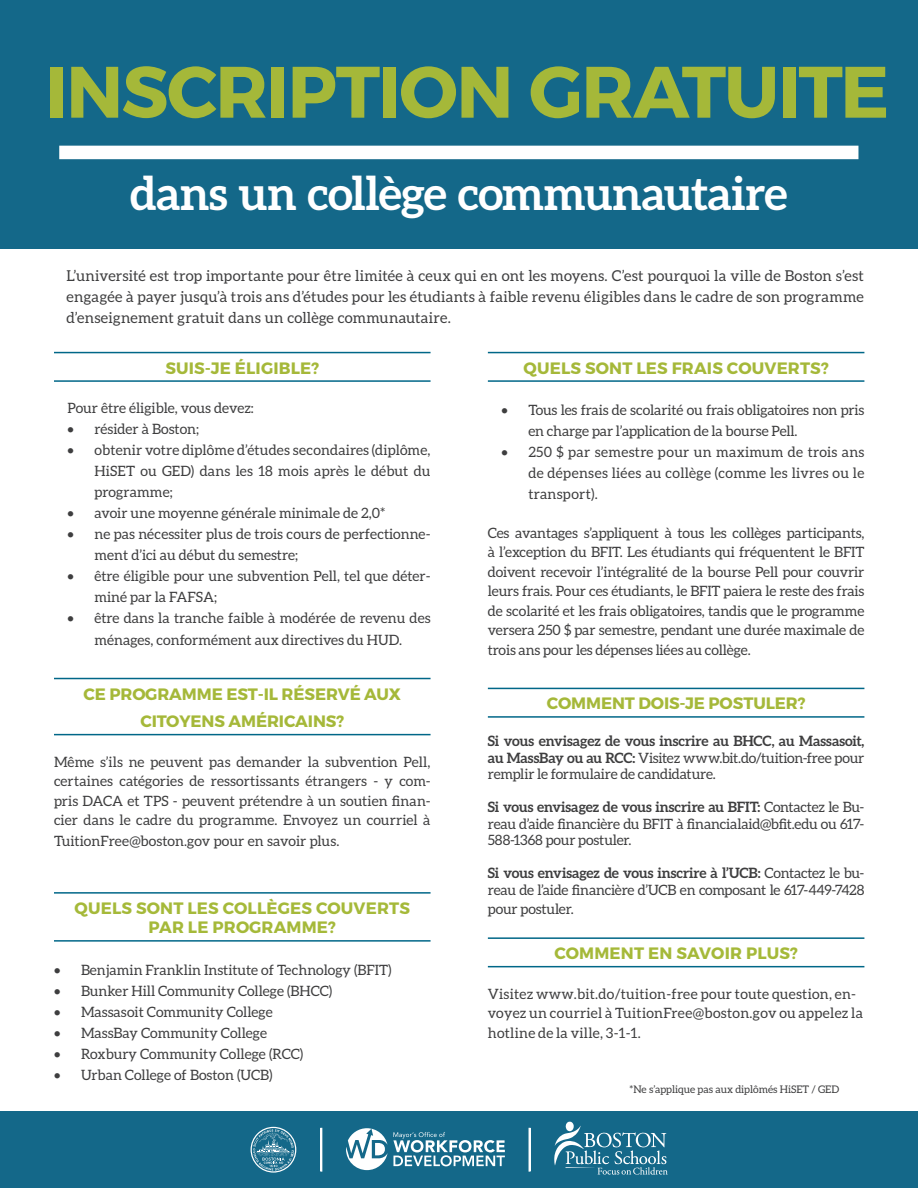
<style>
.page{position:relative;width:918px;height:1188px;background:#fff}
.page>*{position:absolute;margin:0;border:0;box-sizing:border-box;transform-origin:0 0}
.t1{font:700 72.75px "Montserrat";letter-spacing:-.025em;color:#a5b839}
.t2{font:700 46.2px "Aleo";letter-spacing:-.01em;color:#fff}
.Double_Rule_Heading{font:700 16.5px/27.6px "Montserrat";letter-spacing:-.005em;color:#a5b839;text-align:center}
.Double_Rule_Heading-2{font:700 16.5px/19.5px "Montserrat";letter-spacing:.01em;color:#a5b939;text-align:center}
.t3{font:15px/21px "Aleo";letter-spacing:.015em;color:#3e3e3f;text-align:justify}
.t4{font:14.25px/19.5px "Aleo";color:#3e3e3f;text-align:justify}
.t5{font:14.25px/19.5px "Aleo";letter-spacing:.02em;color:#3e3e3f}
.t6{font:14.25px/16.5px "Aleo";letter-spacing:-.025em;color:#3e3e3f}
.t7{font:10.5px "Aleo";color:#3e3e3f}
.s1{font-weight:700}
</style>
<div class="page">
<div style="left:0;top:0;width:918px;height:248px;background:#146889"></div>
<div style="left:0;top:1111px;width:918px;height:77px;background:#146889"></div>
<hr style="left:54px;top:352px;width:377px;height:1px;background:#006788">
<hr style="left:54px;top:380px;width:377px;height:2px;background:#006788">
<hr style="left:54px;top:678px;width:377px;height:1px;background:#006788">
<hr style="left:54px;top:734px;width:377px;height:1px;background:#006788">
<hr style="left:54px;top:892px;width:377px;height:2px;background:#006788">
<hr style="left:54px;top:940px;width:377px;height:2px;background:#006788">
<hr style="left:488px;top:352px;width:376px;height:1px;background:#006788">
<hr style="left:488px;top:380px;width:376px;height:2px;background:#006788">
<hr style="left:488px;top:688px;width:376px;height:1px;background:#006788">
<hr style="left:488px;top:716px;width:376px;height:2px;background:#006788">
<hr style="left:488px;top:937px;width:376px;height:2px;background:#006788">
<hr style="left:488px;top:966px;width:376px;height:1px;background:#006788">
<div style="left:59px;top:146px;width:799px;height:13px;background:#fff"></div>
<svg style="left:251px;top:1127px;width:45px;height:46px"></svg>
<svg style="left:554px;top:1122px;width:114px;height:53px"></svg>
<svg style="left:346px;top:1128px;width:159px;height:42px"></svg>
<div style="left:321px;top:1128px;width:1px;height:43px;border:1px solid #fff"></div>
<div style="left:529px;top:1128px;width:1px;height:43px;border:1px solid #fff"></div>
<p class="t1" style="left:45px;top:47px;width:846px">INSCRIPTION GRATUITE</p>
<p class="t2" style="left:130px;top:167px;width:659px">dans un collège communautaire</p>
<p class="t3" style="left:66px;top:265px;width:799px">L’université est trop importante pour être limitée à ceux qui en ont les moyens. C’est pourquoi la ville de Boston s’est engagée à payer jusqu’à trois ans d’études pour les étudiants à faible revenu éligibles dans le cadre de son programme d’enseignement gratuit dans un collège communautaire.</p>
<p class="Double_Rule_Heading" style="left:165px;top:354px;width:155px">SUIS-JE ÉLIGIBLE?</p>
<p class="t4" style="left:68px;top:398px;width:188px">Pour être éligible, vous devez:</p>
<p class="t4" style="left:68px;top:419px;width:133px">• résider à Boston;</p>
<p class="t4" style="left:94px;top:440px;width:338px;line-height:21px;text-indent:-27px">• obtenir votre diplôme d’études secondaires (diplôme, HiSET ou GED) dans les 18 mois après le début du programme;</p>
<p class="t4" style="left:68px;top:503px;width:319px">• avoir une moyenne générale minimale de 2,0*</p>
<p class="t4" style="left:94px;top:524px;width:338px;line-height:21px;text-indent:-27px">• ne pas nécessiter plus de trois cours de perfectionne&shy;ment d’ici au début du semestre;</p>
<p class="t4" style="left:94px;top:566px;width:338px;line-height:21px;text-indent:-27px">• être éligible pour une subvention Pell, tel que déter&shy;miné par la FAFSA;</p>
<p class="t4" style="left:68px;top:607px;width:365px;line-height:21.6px;text-align:center">• être dans la tranche faible à modérée de revenu des ménages, conformément aux directives du HUD.</p>
<p class="Double_Rule_Heading" style="left:83px;top:680px;width:319px">CE PROGRAMME EST-IL RÉSERVÉ AUX<br>CITOYENS AMÉRICAINS?</p>
<p class="t4" style="left:54px;top:752px;width:378px">Même s’ils ne peuvent pas demander la subvention Pell, certaines catégories de ressortissants étrangers - y com&shy;pris DACA et TPS - peuvent prétendre à un soutien finan&shy;cier dans le cadre du programme. Envoyez un courriel à</p>
<p class="t4" style="left:54px;top:831px;width:287px">TuitionFree@boston.gov pour en savoir plus.</p>
<p class="Double_Rule_Heading-2" style="left:75px;top:899px;width:337px">QUELS SONT LES COLLÈGES COUVERTS<br>PAR LE PROGRAMME?</p>
<p class="t4" style="left:54px;top:960px;width:339px">• Benjamin Franklin Institute of Technology (BFIT)</p>
<p class="t4" style="left:54px;top:981px;width:280px">• Bunker Hill Community College (BHCC)</p>
<p class="t4" style="left:54px;top:1002px;width:220px">• Massasoit Community College</p>
<p class="t4" style="left:54px;top:1023px;width:215px">• MassBay Community College</p>
<p class="t4" style="left:54px;top:1044px;width:251px">• Roxbury Community College (RCC)</p>
<p class="t4" style="left:54px;top:1065px;width:220px">• Urban College of Boston (UCB)</p>
<p class="Double_Rule_Heading" style="left:524px;top:354px;width:307px">QUELS SONT LES FRAIS COUVERTS?</p>
<p class="t4" style="left:528px;top:399px;width:338px;line-height:21px;text-indent:-27px">• Tous les frais de scolarité ou frais obligatoires non pris en charge par l’application de la bourse Pell.</p>
<p class="t4" style="left:528px;top:441px;width:338px;line-height:21px;text-indent:-27px">• 250 $ par semestre pour un maximum de trois ans de dépenses liées au collège (comme les livres ou le transport).</p>
<p class="t4" style="left:488px;top:523px;width:378px">Ces avantages s’appliquent à tous les collèges participants, à l’exception du BFIT. Les étudiants qui fréquentent le BFIT doivent recevoir l’intégralité de la bourse Pell pour couvrir leurs frais. Pour ces étudiants, le BFIT paiera le reste des frais de scolarité et les frais obligatoires, tandis que le programme versera 250 $ par semestre, pendant une durée maximale de trois ans pour les dépenses liées au collège.</p>
<p class="Double_Rule_Heading" style="left:547px;top:690px;width:260px">COMMENT DOIS-JE POSTULER?</p>
<p class="t4" style="left:488px;top:733px;width:378px;line-height:16.5px"><span class="s1">Si vous envisagez de vous inscrire au BHCC, au Massasoit, au MassBay ou au RCC:</span> Visitez www.bit.do/tuition-free pour remplir le formulaire de candidature.</p>
<p class="t4" style="left:488px;top:799px;width:378px;line-height:16.5px"><span class="s1">Si vous envisagez de vous inscrire au BFIT:</span> Contactez le Bu&shy;reau d’aide financière du BFIT à financialaid@bfit.edu ou 617- 588-1368 pour postuler.</p>
<p class="t6" style="left:488px;top:865px;width:378px"><span class="s1">Si vous envisagez de vous inscrire à l’UCB:</span> Contactez le bu&shy;reau de l’aide financière d’UCB en composant le 617-449-7428</p>
<p class="t4" style="left:488px;top:899px;width:87px">pour postuler.</p>
<p class="Double_Rule_Heading-2" style="left:554px;top:944px;width:245px">COMMENT EN SAVOIR PLUS?</p>
<p class="t5" style="left:488px;top:984px;width:377px">Visitez www.bit.do/tuition-free pour toute question, en&shy;voyez un courriel à TuitionFree@boston.gov ou appelez la hotline de la ville, 3-1-1.</p>
<p class="t7" style="left:630px;top:1083px;width:211px">*Ne s’applique pas aux diplômés HiSET / GED</p>
</div>
